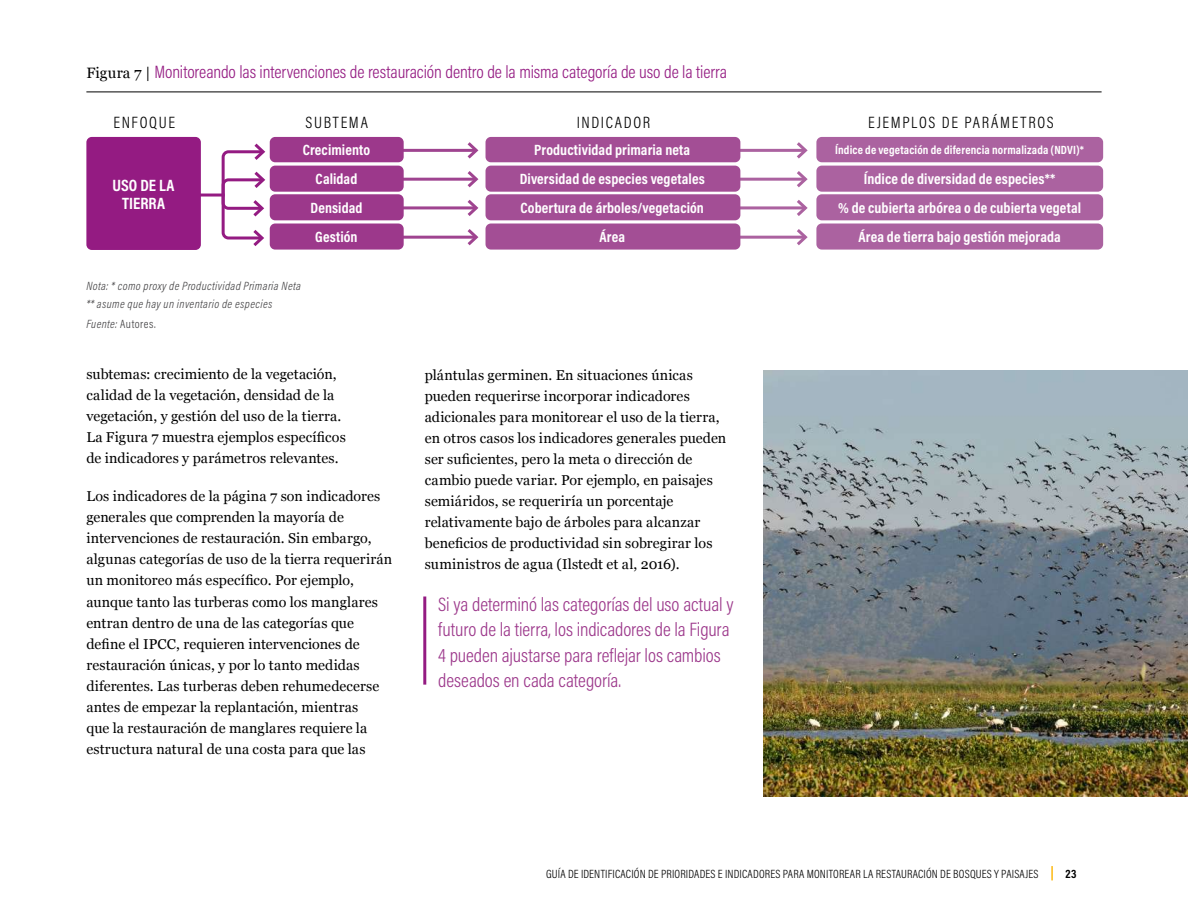
<style>
.page{position:relative;width:1188px;height:918px;background:#fff}
.page>*{position:absolute;margin:0;border:0;box-sizing:border-box;transform-origin:0 0}
.t1{font:300 19.5px/25.5px "Acumin Pro Cond";letter-spacing:-.005em;color:#9c388b}
.t2{font:300 18px "Acumin Pro Cond";letter-spacing:-.005em;color:#941b82}
.t3{font:300 16.5px "Acumin Pro Cond";letter-spacing:.1em;color:#000}
.t4{font:700 16.5px/18px "Acumin Pro Cond";letter-spacing:.005em;color:#fff;text-align:center}
.t5{font:700 15px/29.2px "Acumin Pro Cond";letter-spacing:.005em;color:#fff;text-align:center}
.t6{font:14.25px/21px "Georgia";letter-spacing:.005em;color:#000}
.t7{font:300 12px "Acumin Pro Cond";letter-spacing:.015em;color:#000}
.t8{font:italic 300 12px/18px "Acumin Pro Cond";letter-spacing:.035em;color:#414042}
.t9{font:700 12px "Acumin Pro Cond";letter-spacing:.015em;color:#fff}
.t10{font:300 12px "Acumin Pro Cond";letter-spacing:.035em;color:#414042}
.t11{font:700 12px "Acumin Pro Cond";color:#000}
.s1{font-family:"Georgia";font-weight:400;font-size:15px;color:#000}
.s2{font-style:italic}
</style>
<div class="page">
<svg style="left:1051px;top:866px;width:2px;height:14px"></svg>
<hr style="left:86px;top:92px;width:1016px;height:1px;background:#000">
<hr style="left:197px;top:194px;width:28px;height:3px;background:#941b82">
<hr style="left:401px;top:149px;width:75px;height:3px;background:#9f4490">
<svg style="left:464px;top:142px;width:15px;height:17px"></svg>
<hr style="left:730px;top:149px;width:75px;height:3px;background:#ab62a0">
<svg style="left:794px;top:142px;width:14px;height:17px"></svg>
<hr style="left:401px;top:178px;width:75px;height:3px;background:#9f4490">
<svg style="left:464px;top:171px;width:15px;height:17px"></svg>
<hr style="left:401px;top:206px;width:75px;height:3px;background:#9f4490">
<svg style="left:464px;top:199px;width:15px;height:17px"></svg>
<hr style="left:401px;top:236px;width:75px;height:3px;background:#9f4490">
<svg style="left:464px;top:229px;width:15px;height:17px"></svg>
<hr style="left:730px;top:178px;width:75px;height:3px;background:#ab62a0">
<svg style="left:794px;top:171px;width:14px;height:17px"></svg>
<hr style="left:730px;top:206px;width:75px;height:3px;background:#ab62a0">
<svg style="left:794px;top:200px;width:14px;height:16px"></svg>
<hr style="left:730px;top:236px;width:75px;height:3px;background:#ab62a0">
<svg style="left:794px;top:229px;width:14px;height:17px"></svg>
<svg style="left:220px;top:143px;width:46px;height:103px"></svg>
<div style="left:86px;top:137px;width:115px;height:113px;background:#941b82;border-radius:5px"></div>
<div style="left:270px;top:137px;width:134px;height:25px;background:#9c388b;border-radius:5px"></div>
<div style="left:486px;top:137px;width:254px;height:25px;background:#a34e95;border-radius:5px"></div>
<div style="left:816px;top:137px;width:287px;height:25px;background:#ab62a0;border-radius:5px"></div>
<div style="left:270px;top:166px;width:134px;height:26px;background:#9c388b;border-radius:5px"></div>
<div style="left:486px;top:166px;width:254px;height:26px;background:#a34e95;border-radius:5px"></div>
<div style="left:816px;top:166px;width:287px;height:26px;background:#ab62a0;border-radius:5px"></div>
<div style="left:270px;top:194px;width:134px;height:26px;background:#9c388b;border-radius:5px"></div>
<div style="left:270px;top:224px;width:134px;height:26px;background:#9c388b;border-radius:5px"></div>
<div style="left:486px;top:194px;width:254px;height:26px;background:#a34e95;border-radius:5px"></div>
<div style="left:486px;top:224px;width:254px;height:26px;background:#a34e95;border-radius:5px"></div>
<div style="left:816px;top:194px;width:287px;height:26px;background:#ab62a0;border-radius:5px"></div>
<div style="left:816px;top:224px;width:287px;height:26px;background:#ab62a0;border-radius:5px"></div>
<hr style="left:423px;top:597px;width:3px;height:88px;background:#941b82">
<img style="left:764px;top:370px;width:424px;height:427px">
<p class="t2" style="left:86px;top:60px;width:642px"><span class="s1">Figura 7 |</span> Monitoreando las intervenciones de restauración dentro de la misma categoría de uso de la tierra</p>
<p class="t3" style="left:113px;top:111px;width:63px">ENFOQUE</p>
<p class="t3" style="left:306px;top:111px;width:64px">SUBTEMA</p>
<p class="t3" style="left:577px;top:111px;width:75px">INDICADOR</p>
<p class="t3" style="left:868px;top:111px;width:187px">EJEMPLOS DE PARÁMETROS</p>
<p class="t4" style="left:113px;top:175px;width:64px">USO DE LA<br>TIERRA</p>
<p class="t5" style="left:303px;top:135px;width:69px">Crecimiento</p>
<p class="t5" style="left:534px;top:135px;width:158px">Productividad primaria neta</p>
<p class="t9" style="left:835px;top:142px;width:251px">Índice de vegetación de diferencia normalizada (NDVI)*</p>
<p class="t5" style="left:316px;top:164px;width:43px">Calidad</p>
<p class="t5" style="left:520px;top:164px;width:187px">Diversidad de especies vegetales</p>
<p class="t5" style="left:864px;top:164px;width:193px">Índice de diversidad de especies**</p>
<p class="t5" style="left:311px;top:193px;width:54px">Densidad<br>Gestión</p>
<p class="t5" style="left:521px;top:193px;width:185px">Cobertura de árboles/vegetación<br>Área</p>
<p class="t5" style="left:838px;top:193px;width:244px">% de cubierta arbórea o de cubierta vegetal<br>Área de tierra bajo gestión mejorada</p>
<p class="t8" style="left:86px;top:276px;width:216px">Nota: * como proxy de Productividad Primaria Neta ** asume que hay un inventario de especies</p>
<p class="t10" style="left:86px;top:316px;width:71px"><span class="s2">Fuente:</span> Autores.</p>
<p class="t6" style="left:86px;top:363px;width:261px">subtemas: crecimiento de la vegetación, calidad de la vegetación, densidad de la vegetación, y gestión del uso de la tierra.<br>La Figura 7 muestra ejemplos específicos de indicadores y parámetros relevantes.</p>
<p class="t6" style="left:86px;top:485px;width:307px">Los indicadores de la página 7 son indicadores generales que comprenden la mayoría de intervenciones de restauración. Sin embargo, algunas categorías de uso de la tierra requerirán un monitoreo más específico. Por ejemplo, aunque tanto las turberas como los manglares entran dentro de una de las categorías que define el IPCC, requieren intervenciones de restauración únicas, y por lo tanto medidas diferentes. Las turberas deben rehumedecerse antes de empezar la replantación, mientras<br>que la restauración de manglares requiere la estructura natural de una costa para que las</p>
<p class="t6" style="left:425px;top:364px;width:303px">plántulas germinen. En situaciones únicas pueden requerirse incorporar indicadores adicionales para monitorear el uso de la tierra, en otros casos los indicadores generales pueden ser suficientes, pero la meta o dirección de cambio puede variar. Por ejemplo, en paisajes semiáridos, se requeriría un porcentaje relativamente bajo de árboles para alcanzar beneficios de productividad sin sobregirar los suministros de agua (Ilstedt et al, 2016).</p>
<h1 class="t1" style="left:438px;top:591px;width:297px">Si ya determinó las categorías del uso actual y futuro de la tierra, los indicadores de la Figura 4 pueden ajustarse para reflejar los cambios deseados en cada categoría.</h1>
<p class="t7" style="left:546px;top:866px;width:494px">GUÍA DE IDENTIFICACIÓN DE PRIORIDADES E INDICADORES PARA MONITOREAR LA RESTAURACIÓN DE BOSQUES Y PAISAJES</p>
<p class="t11" style="left:1066px;top:866px;width:12px">23</p>
</div>
